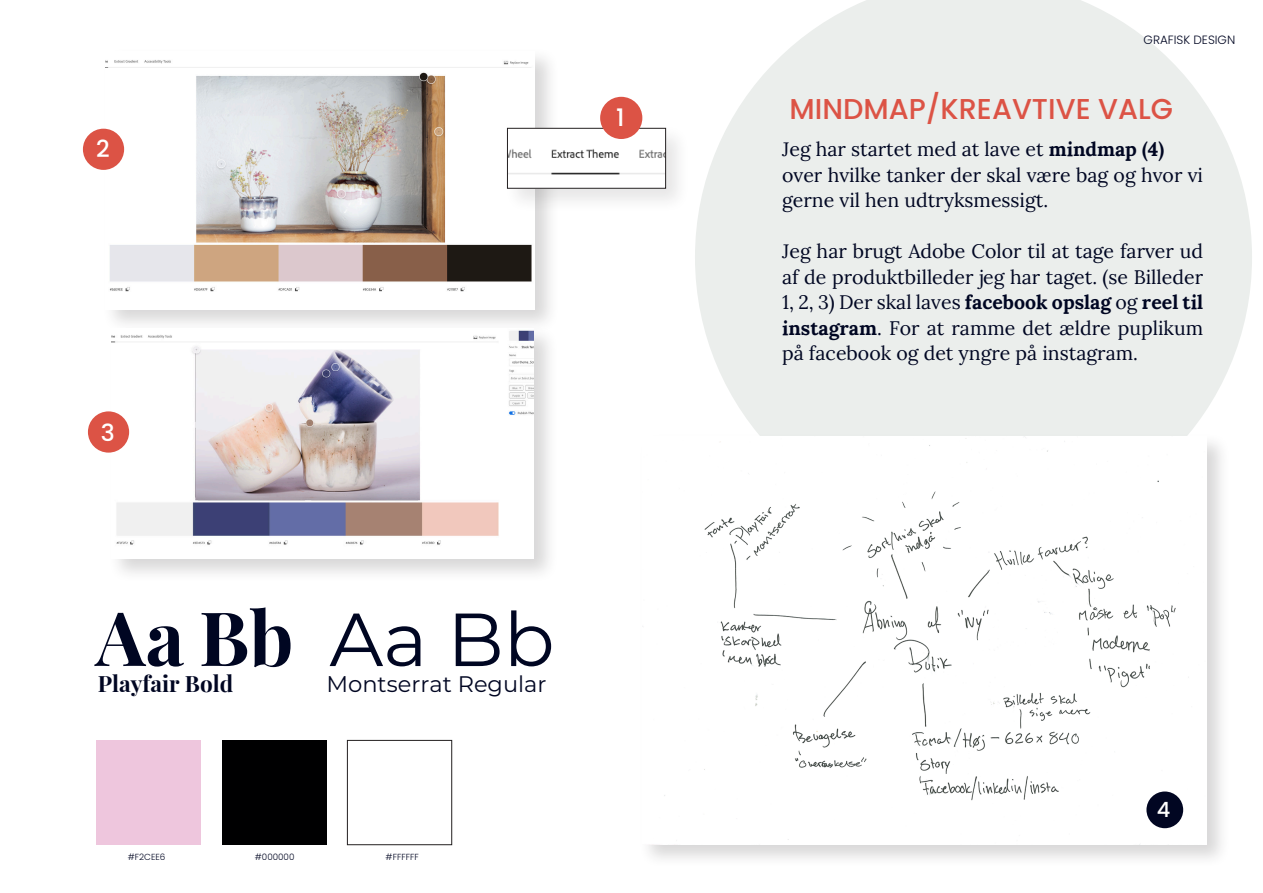
<style>
.page{position:relative;width:1263px;height:893px;background:#fff}
.page>*{position:absolute;margin:0;border:0;box-sizing:border-box;transform-origin:0 0}
.Brødtekst{font:700 75px "Playfair Display";color:#000622}
.Brødtekst-2{font:75px "Montserrat";color:#000622}
.Mellemrubrik{font:500 28.65px "Poppins";color:#dc5345}
.Mellemrubrik-2{font:500 24.15px "Poppins";color:#fff}
.Mellemrubrik-3{font:500 23.55px "Poppins";color:#fff}
.Brødtekst-3{font:22.5px "Montserrat";color:#000622}
.Brødtekst-4{font:700 22.5px "Playfair Display";color:#000622}
.Mellemrubrik-4{font:500 21px "Poppins";color:#fff}
.Brødtekst-5{font:19.5px/25.5px "Lora";color:#000622}
.Tal_copy{font:300 12px "Poppins";color:#000622}
.Tal_copy-2{font:300 8.85px "Poppins";color:#000622}
.s1{font-size:22.8px}
.s2{font-weight:700}
</style>
<div class="page">
<svg style="left:695px;top:0;width:557px;height:433px;background:#edf0ee"></svg>
<div style="left:102px;top:47px;width:457px;height:287px;background:#231f20;opacity:.18"></div>
<img style="left:106px;top:51px;width:429px;height:258px">
<div style="left:107px;top:325px;width:451px;height:258px;background:#231f20;opacity:.18"></div>
<img style="left:111px;top:329px;width:423px;height:229px">
<div style="left:503px;top:124px;width:188px;height:89px;background:#231f20;opacity:.11"></div>
<img style="left:509px;top:130px;width:155px;height:57px">
<div style="left:507px;top:128px;width:159px;height:61px;border:1px solid #231f20"></div>
<div style="left:638px;top:433px;width:592px;height:435px;background:#231f20;opacity:.18"></div>
<img style="left:642px;top:437px;width:564px;height:407px">
<div style="left:96px;top:740px;width:105px;height:105px;background:#eec6dd"></div>
<div style="left:222px;top:740px;width:104px;height:105px;background:#000001"></div>
<div style="left:347px;top:740px;width:105px;height:105px;border:1px solid #231f20"></div>
<div style="left:83px;top:129px;width:41px;height:41px;background:#dc5345;border-radius:50%"></div>
<div style="left:88px;top:411px;width:41px;height:42px;background:#dc5345;border-radius:50%"></div>
<div style="left:600px;top:97px;width:42px;height:42px;background:#dc5345;border-radius:50%"></div>
<div style="left:1146px;top:791px;width:37px;height:37px;background:#010622;border-radius:50%"></div>
<p class="Mellemrubrik-3" style="left:96px;top:135px;width:15px">2</p>
<p class="Mellemrubrik-2" style="left:616px;top:104px;width:10px">1</p>
<p class="Mellemrubrik-3" style="left:101px;top:419px;width:15px">3</p>
<p class="Brødtekst" style="left:96px;top:579px;width:199px">Aa Bb</p>
<p class="Brødtekst-2" style="left:329px;top:588px;width:227px">Aa Bb</p>
<p class="Brødtekst-4" style="left:98px;top:665px;width:137px">Playfair Bold</p>
<p class="Brødtekst-3" style="left:326px;top:668px;width:222px"><span class="s1">Mo</span>ntserrat Regular</p>
<p class="Tal_copy-2" style="left:128px;top:851px;width:39px">#F2CEE6</p>
<p class="Tal_copy-2" style="left:255px;top:851px;width:41px">#000000</p>
<p class="Tal_copy-2" style="left:385px;top:851px;width:35px">#FFFFFF</p>
<p class="Tal_copy" style="left:1143px;top:33px;width:93px">GRAFISK DESIGN</p>
<p class="Mellemrubrik" style="left:789px;top:93px;width:385px">MINDMAP/KREAVTIVE VALG</p>
<p class="Brødtekst-5" style="left:782px;top:135px;width:384px">Jeg har startet med at lave et <span class="s2">mindmap (4)</span></p>
<p class="Brødtekst-5" style="left:782px;top:161px;width:422px">over hvilke tanker der skal være bag og hvor vi gerne vil hen udtryksmessigt.</p>
<p class="Brødtekst-5" style="left:782px;top:237px;width:422px;text-align:justify">Jeg har brugt Adobe Color til at tage farver ud af de produktbilleder jeg har taget. (se Billeder 1, 2, 3) Der skal laves <span class="s2">facebook opslag</span> og <span class="s2">reel til instagram</span>. For at ramme det ældre puplikum på facebook og det yngre på instagram.</p>
<p class="Mellemrubrik-4" style="left:1157px;top:798px;width:15px">4</p>
</div>
